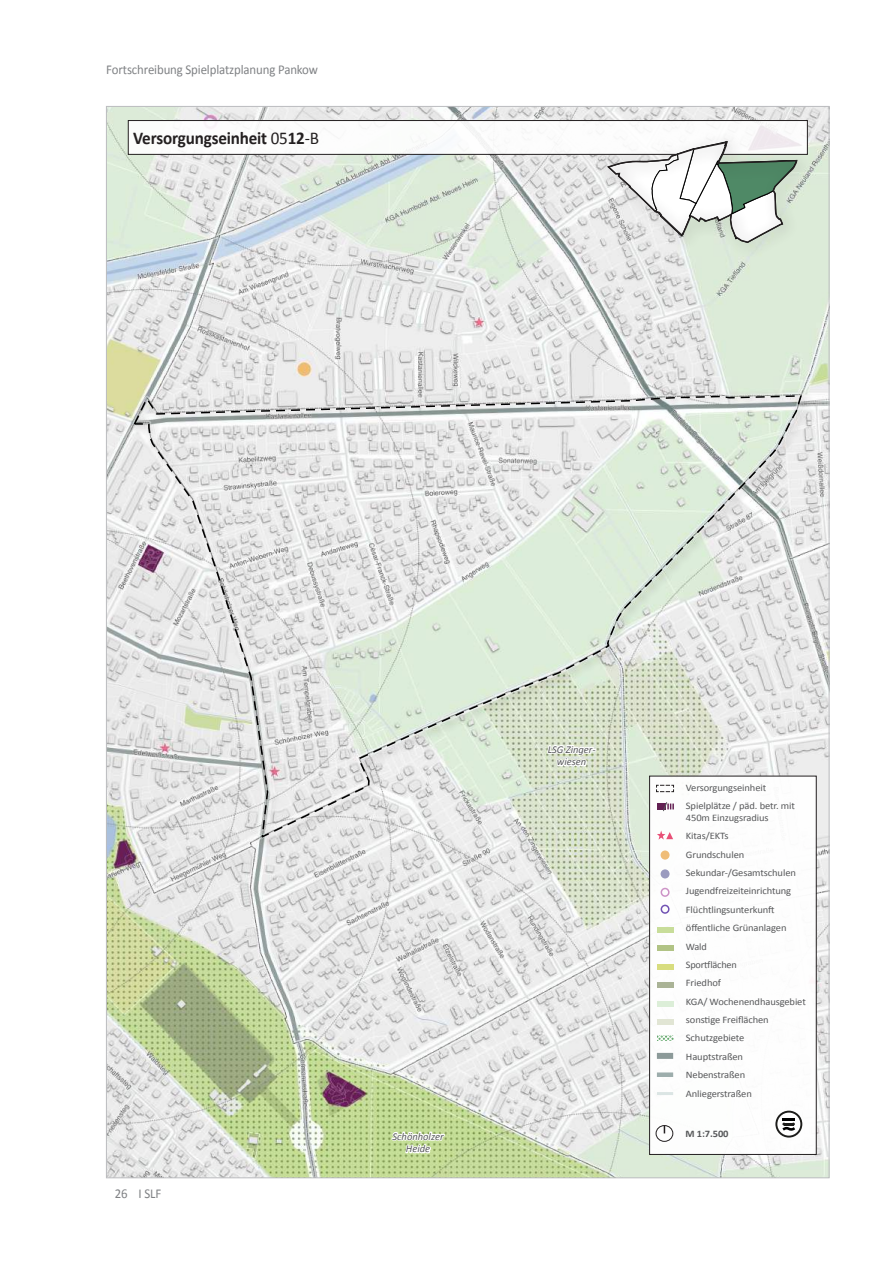
<style>
.page{position:relative;width:893px;height:1263px;background:#fff}
.page>*{position:absolute;margin:0;border:0;box-sizing:border-box;transform-origin:0 0}
.t1{font:700 18px "Calibri";letter-spacing:-.01em;color:#231f20;scale:.95 1}
.t2{font:13.5px "Calibri";letter-spacing:-.01em;color:#808285;scale:.95 1}
.t3{font:italic 10.5px/12.6px "Calibri";color:#57585a;text-align:center}
.t4{font:10.05px/18.5px "Calibri";letter-spacing:-.01em;color:#57585a;scale:1.05 1}
.t5{font:700 10.05px "Calibri";color:#57585a;scale:1.05 1}
.s1{font-weight:400}
</style>
<div class="page">
<img style="left:108px;top:108px;width:719px;height:1068px">
<div style="left:128px;top:390px;width:685px;height:459px;background:#231f20;opacity:.75"></div>
<svg style="left:133px;top:394px;width:670px;height:445px;background:#dde1db"></svg>
<div style="left:650px;top:776px;width:166px;height:378px;background:#fff"></div>
<div style="left:649px;top:776px;width:167px;height:378px;border:1px solid #231f20"></div>
<div style="left:657px;top:982px;width:16px;height:6px;background:#aab396"></div>
<div style="left:657px;top:964px;width:16px;height:5px;background:#d8dd7f"></div>
<div style="left:657px;top:945px;width:16px;height:6px;background:#b1c385"></div>
<div style="left:657px;top:1001px;width:16px;height:5px;background:#dceed8"></div>
<div style="left:657px;top:927px;width:16px;height:6px;background:#c8dd9a"></div>
<div style="left:657px;top:1019px;width:16px;height:6px;background:#e1e5d4"></div>
<svg style="left:656px;top:784px;width:18px;height:8px"></svg>
<div style="left:657px;top:1053px;width:16px;height:6px;background:#8c9a99"></div>
<div style="left:657px;top:1072px;width:16px;height:5px;background:#9dadac"></div>
<hr style="left:657px;top:1092px;width:16px;height:3px;background:#dbe5e4">
<svg style="left:657px;top:1035px;width:16px;height:6px"></svg>
<svg style="left:775px;top:1111px;width:27px;height:26px"></svg>
<svg style="left:777px;top:1112px;width:23px;height:23px"></svg>
<svg style="left:779px;top:1118px;width:19px;height:15px"></svg>
<div style="left:656px;top:1125px;width:17px;height:16px;border:1px solid #231f20;border-radius:50%"></div>
<div style="left:661px;top:888px;width:8px;height:9px;border:2px solid #cd94c7;border-radius:50%"></div>
<div style="left:661px;top:905px;width:8px;height:9px;border:2px solid #7253b4;border-radius:50%"></div>
<div style="left:661px;top:869px;width:8px;height:9px;background:#9b9bbf;border-radius:50%"></div>
<div style="left:661px;top:850px;width:8px;height:10px;background:#efbd78;border-radius:50%"></div>
<svg style="left:657px;top:830px;width:16px;height:10px"></svg>
<div style="left:657px;top:803px;width:9px;height:6px;background:#621f52"></div>
<svg style="left:663px;top:802px;width:11px;height:9px"></svg>
<div style="left:128px;top:121px;width:679px;height:33px;background:#fff"></div>
<div style="left:128px;top:120px;width:679px;height:35px;border:1px solid #231f20"></div>
<div style="left:598px;top:131px;width:215px;height:128px;background:#231f20;opacity:.5"></div>
<svg style="left:606px;top:140px;width:192px;height:104px"></svg>
<svg style="left:546px;top:718px;width:52px;height:68px;background:#d7dfcc"></svg>
<svg style="left:390px;top:1112px;width:57px;height:61px;background:#c6da9f"></svg>
<h2 class="t2" style="left:106px;top:61px;width:224px">Fortschreibung Spielplatzplanung Pankow</h2>
<h1 class="t1" style="left:133px;top:127px;width:197px">Versorgungseinheit <span class="s1">05</span>12<span class="s1">-B</span></h1>
<h2 class="t2" style="left:115px;top:1185px;width:51px">26 I SLF</h2>
<p class="t3" style="left:392px;top:1129px;width:53px">Schönholzer<br>Heide</p>
<p class="t3" style="left:548px;top:743px;width:49px">LSG Zinger&shy;wiesen</p>
<p class="t4" style="left:686px;top:778px;width:105px">Versorgungseinheit<br>Spielplätze / päd. betr. mit</p>
<p class="t4" style="left:686px;top:808px;width:116px">450m Einzugsradius<br>Kitas/EKTs<br>Grundschulen<br>Sekundar-/Gesamtschulen<br>Jugendfreizeiteinrichtung<br>Flüchtlingsunterkunft öffentliche Grünanlagen<br>Wald<br>Sportflächen<br>Friedhof<br>KGA/ Wochenendhausgebiet sonstige Freiflächen<br>Schutzgebiete<br>Hauptstraßen<br>Nebenstraßen<br>Anliegerstraßen</p>
<p class="t5" style="left:686px;top:1127px;width:42px">M 1:7.500</p>
</div>
